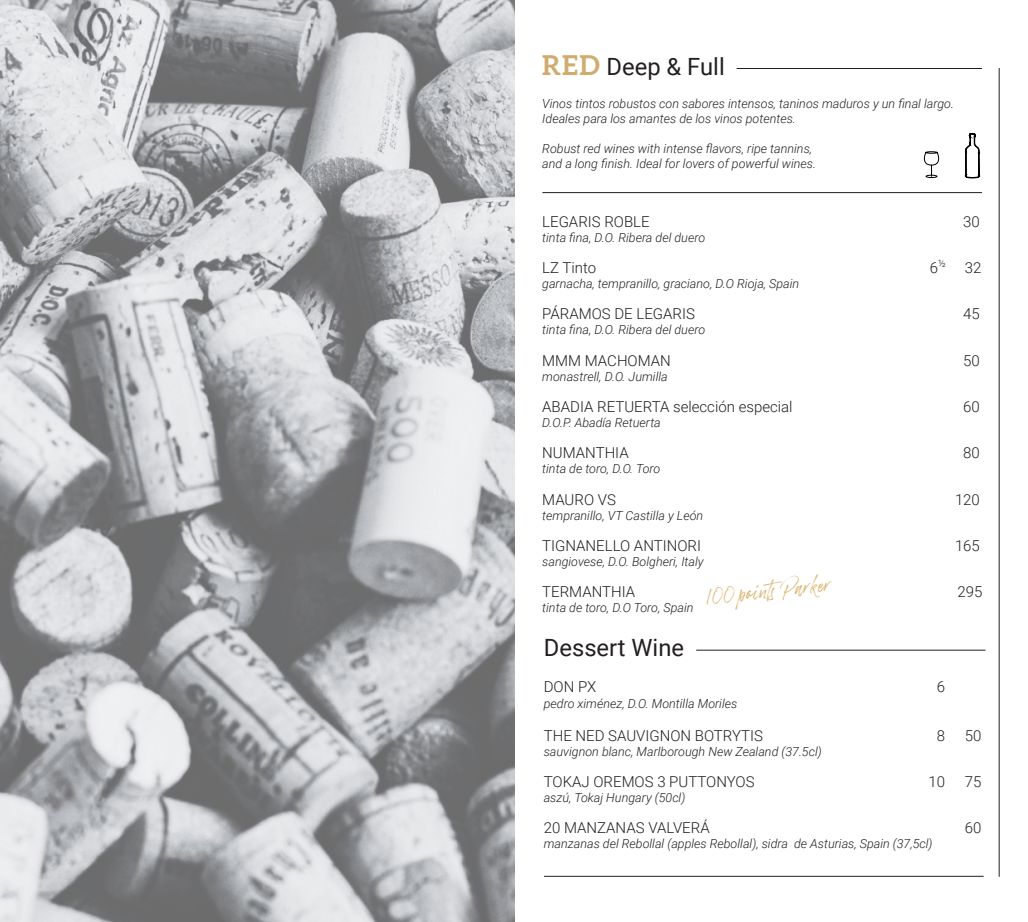
<style>
.page{position:relative;width:1028px;height:922px;background:#fff}
.page>*{position:absolute;margin:0;border:0;box-sizing:border-box;transform-origin:0 0}
.t1{font:700 27.5px "Aleo";color:#d1ac6f}
.Kop_2{font:23.75px "Roboto";color:#231f20}
.Titel_gerecht{font:300 15px "Roboto";color:#231f20}
.Details{font:italic 300 12.5px/15px "Roboto";color:#231f20}
.Titel_gerecht-2{font:italic 300 12.5px "Roboto";color:#231f20}
.t2{font:11.25px "Betterworks";color:#d9b36e}
</style>
<div class="page">
<img style="left:0;top:0;width:514px;height:921px">
<hr style="left:998px;top:68px;width:1px;height:808px;background:#231f20">
<hr style="left:736px;top:68px;width:246px;height:1px;background:#231f20">
<hr style="left:542px;top:192px;width:440px;height:1px;background:#231f20">
<svg style="left:923px;top:151px;width:17px;height:27px"></svg>
<svg style="left:965px;top:133px;width:14px;height:45px"></svg>
<hr style="left:544px;top:875px;width:439px;height:1px;background:#231f20">
<hr style="left:696px;top:649px;width:289px;height:1px;background:#231f20">
<p class="t1" style="left:542px;top:48px;width:59px">RED</p>
<p class="Kop_2" style="left:606px;top:50px;width:120px">Deep &amp; Full</p>
<p class="Details" style="left:542px;top:96px;width:413px">Vinos tintos robustos con sabores intensos, taninos maduros y un final largo.<br>Ideales para los amantes de los vinos potentes.</p>
<p class="Details" style="left:542px;top:141px;width:271px">Robust red wines with intense flavors, ripe tannins,</p>
<p class="Details" style="left:542px;top:156px;width:275px">and a long finish. Ideal for lovers of powerful wines.</p>
<p class="Titel_gerecht" style="left:542px;top:211px;width:109px">LEGARIS ROBLE</p>
<p class="Titel_gerecht" style="left:963px;top:211px;width:18px">30</p>
<p class="Details" style="left:542px;top:229px;width:164px">tinta fina, D.O. Ribera del duero</p>
<p class="Titel_gerecht" style="left:542px;top:257px;width:55px">LZ Tinto</p>
<p class="Titel_gerecht" style="left:930px;top:257px;width:18px">6<sup>½</sup></p>
<p class="Titel_gerecht" style="left:965px;top:257px;width:18px">32</p>
<p class="Details" style="left:542px;top:276px;width:258px">garnacha, tempranillo, graciano, D.O Rioja, Spain</p>
<p class="Titel_gerecht" style="left:542px;top:303px;width:154px">PÁRAMOS DE LEGARIS</p>
<p class="Titel_gerecht" style="left:963px;top:303px;width:18px">45</p>
<p class="Details" style="left:542px;top:322px;width:164px">tinta fina, D.O. Ribera del duero</p>
<p class="Titel_gerecht" style="left:542px;top:350px;width:130px">MMM MACHOMAN</p>
<p class="Titel_gerecht" style="left:963px;top:350px;width:18px">50</p>
<p class="Details" style="left:542px;top:368px;width:127px">monastrell, D.O. Jumilla</p>
<p class="Titel_gerecht" style="left:542px;top:396px;width:252px">ABADIA RETUERTA selección especial</p>
<p class="Titel_gerecht" style="left:963px;top:396px;width:18px">60</p>
<p class="Details" style="left:542px;top:414px;width:120px">D.O.P. Abadía Retuerta</p>
<p class="Titel_gerecht" style="left:542px;top:442px;width:88px">NUMANTHIA</p>
<p class="Titel_gerecht" style="left:963px;top:442px;width:18px">80</p>
<p class="Details" style="left:542px;top:461px;width:120px">tinta de toro, D.O. Toro</p>
<p class="Titel_gerecht" style="left:542px;top:488px;width:75px">MAURO VS</p>
<p class="Titel_gerecht" style="left:955px;top:488px;width:26px">120</p>
<p class="Titel_gerecht-2" style="left:542px;top:506px;width:162px">tempranillo, VT Castilla y León</p>
<p class="Titel_gerecht" style="left:542px;top:535px;width:160px">TIGNANELLO ANTINORI</p>
<p class="Titel_gerecht" style="left:955px;top:535px;width:26px">165</p>
<p class="Details" style="left:542px;top:553px;width:163px">sangiovese, D.O. Bolgheri, Italy</p>
<p class="Titel_gerecht" style="left:542px;top:581px;width:94px">TERMANTHIA</p>
<p class="Titel_gerecht" style="left:957px;top:581px;width:26px">295</p>
<p class="Details" style="left:542px;top:599px;width:153px">tinta de toro, D.O Toro, Spain</p>
<p class="t2" style="left:706px;top:592px;width:128px;rotate:-6deg">100 points Parker</p>
<p class="Kop_2" style="left:544px;top:630px;width:142px">Dessert Wine</p>
<p class="Titel_gerecht" style="left:544px;top:675px;width:54px">DON PX</p>
<p class="Titel_gerecht" style="left:936px;top:675px;width:10px">6</p>
<p class="Titel_gerecht-2" style="left:544px;top:694px;width:195px">pedro ximénez, D.O. Montilla Moriles</p>
<p class="Titel_gerecht" style="left:544px;top:724px;width:221px">THE NED SAUVIGNON BOTRYTIS</p>
<p class="Titel_gerecht" style="left:936px;top:724px;width:10px">8</p>
<p class="Titel_gerecht" style="left:965px;top:724px;width:18px">50</p>
<p class="Details" style="left:544px;top:743px;width:279px">sauvignon blanc, Marlborough New Zealand (37.5cl)</p>
<p class="Titel_gerecht" style="left:544px;top:770px;width:212px">TOKAJ OREMOS 3 PUTTONYOS</p>
<p class="Titel_gerecht" style="left:928px;top:770px;width:18px">10</p>
<p class="Titel_gerecht" style="left:965px;top:770px;width:18px">75</p>
<p class="Details" style="left:544px;top:789px;width:143px">aszú, Tokaj Hungary (50cl)</p>
<p class="Titel_gerecht" style="left:544px;top:817px;width:167px">20 MANZANAS VALVERÁ</p>
<p class="Titel_gerecht" style="left:965px;top:817px;width:18px">60</p>
<p class="Details" style="left:544px;top:835px;width:390px">manzanas del Rebollal (apples Rebollal), sidra de Asturias, Spain (37,5cl)</p>
</div>
